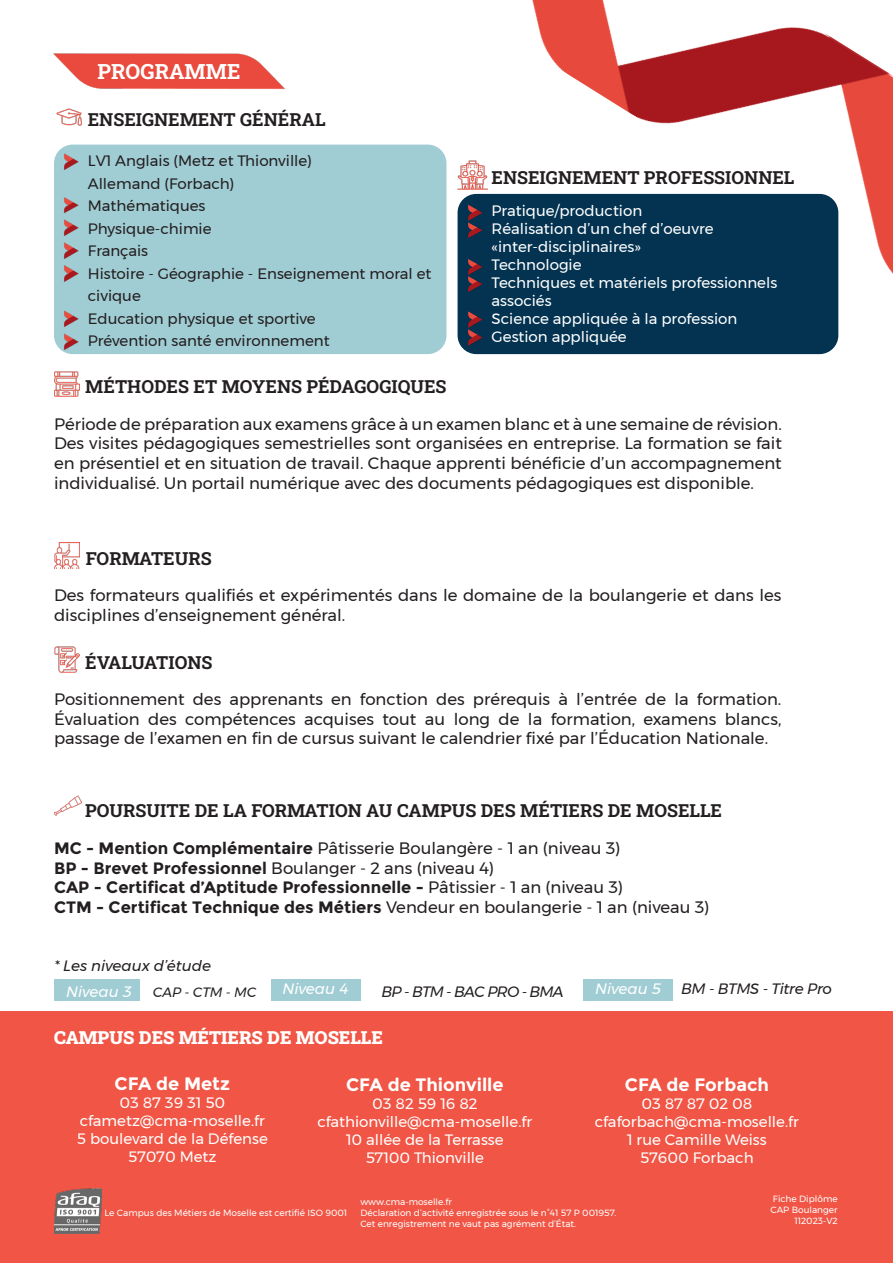
<style>
.page{position:relative;width:893px;height:1263px;background:#fff}
.page>*{position:absolute;margin:0;border:0;box-sizing:border-box;transform-origin:0 0}
.t1{font:21px "Roboto Slab";color:#fff}
.t2{font:18px "Roboto Slab";color:#231f20}
.t3{font:700 18px "Montserrat";color:#fff}
.t4{font:18px "Roboto Slab";color:#fff}
.t5{font:16.5px/19.8px "Montserrat";color:#231f20;text-align:justify}
.t6{font:700 16.5px "Montserrat";color:#231f20}
.t7{font:15px/18px "Montserrat";color:#fff}
.t8{font:15px/22.5px "Montserrat";color:#231f20}
.t9{font:italic 15px "Montserrat";color:#fff}
.t10{font:italic 15px "Montserrat";color:#231f20}
.t11{font:italic 15px "Montserrat";letter-spacing:-.05em;color:#231f20}
.t12{font:italic 15px "Montserrat";letter-spacing:-.02em;color:#231f20}
.t13{font:italic 13.5px "Montserrat";letter-spacing:-.01em;color:#231f20}
.t14{font:9px "Montserrat";color:#fff}
.s1{font-weight:700}
.s2{font-weight:400}
</style>
<div class="page">
<img style="left:53px;top:53px;width:232px;height:36px">
<div style="left:0;top:1011px;width:893px;height:252px;background:#f05545"></div>
<img style="left:54px;top:1189px;width:47px;height:44px">
<img style="left:54px;top:543px;width:26px;height:25px">
<img style="left:54px;top:647px;width:26px;height:25px">
<img style="left:457px;top:0;width:436px;height:277px">
<img style="left:54px;top:795px;width:28px;height:21px">
<img style="left:54px;top:371px;width:26px;height:26px">
<img style="left:56px;top:108px;width:27px;height:18px">
<div style="left:55px;top:145px;width:391px;height:208px;background:#a0ccd3;border-radius:18px"></div>
<div style="left:54px;top:145px;width:392px;height:209px;border:2px solid #a0ccd3;border-radius:18px"></div>
<img style="left:58px;top:149px;width:21px;height:21px">
<img style="left:64px;top:197px;width:15px;height:62px">
<img style="left:64px;top:265px;width:15px;height:17px">
<img style="left:64px;top:310px;width:15px;height:17px">
<img style="left:58px;top:333px;width:25px;height:20px">
<img style="left:458px;top:160px;width:29px;height:30px">
<div style="left:458px;top:195px;width:380px;height:158px;background:#033351;border-radius:18px"></div>
<div style="left:458px;top:194px;width:380px;height:160px;border:2px solid #033351;border-radius:18px"></div>
<img style="left:462px;top:200px;width:21px;height:18px">
<img style="left:468px;top:218px;width:15px;height:20px">
<img style="left:468px;top:259px;width:14px;height:15px">
<img style="left:468px;top:274px;width:15px;height:18px">
<img style="left:468px;top:311px;width:15px;height:16px">
<img style="left:462px;top:327px;width:21px;height:19px">
<div style="left:54px;top:979px;width:85px;height:22px;background:#a0ccd3"></div>
<div style="left:271px;top:979px;width:89px;height:22px;background:#a0ccd3"></div>
<div style="left:584px;top:979px;width:89px;height:22px;background:#a0ccd3"></div>
<p class="t1" style="left:98px;top:57px;width:144px">PROGRAMME</p>
<p class="t2" style="left:88px;top:107px;width:239px">ENSEIGNEMENT GÉNÉRAL</p>
<p class="t8" style="left:88px;top:149px;width:226px">LV1 Anglais (Metz et Thionville)</p>
<p class="t8" style="left:88px;top:172px;width:148px">Allemand (Forbach)</p>
<p class="t8" style="left:88px;top:194px;width:119px">Mathématiques</p>
<p class="t8" style="left:88px;top:217px;width:125px">Physique-chimie</p>
<p class="t8" style="left:88px;top:239px;width:62px">Français</p>
<p class="t8" style="left:88px;top:262px;width:345px">Histoire - Géographie - Enseignement moral et civique</p>
<p class="t8" style="left:88px;top:307px;width:229px">Education physique et sportive</p>
<p class="t8" style="left:88px;top:329px;width:243px">Prévention santé environnement</p>
<p class="t2" style="left:492px;top:165px;width:304px">ENSEIGNEMENT PROFESSIONNEL</p>
<p class="t7" style="left:492px;top:201px;width:152px">Pratique/production</p>
<p class="t7" style="left:492px;top:219px;width:224px">Réalisation d’un chef d’oeuvre</p>
<p class="t7" style="left:492px;top:237px;width:151px">«inter-disciplinaires»</p>
<p class="t7" style="left:492px;top:255px;width:91px">Technologie</p>
<p class="t7" style="left:492px;top:273px;width:287px">Techniques et matériels professionnels associés</p>
<p class="t7" style="left:492px;top:309px;width:247px">Science appliquée à la profession</p>
<p class="t7" style="left:492px;top:327px;width:137px">Gestion appliquée</p>
<p class="t2" style="left:85px;top:374px;width:363px">MÉTHODES ET MOYENS PÉDAGOGIQUES</p>
<p class="t5" style="left:54px;top:414px;width:729px">Période de préparation aux examens grâce à un examen blanc et à une semaine de révision.<br>Des visites pédagogiques semestrielles sont organisées en entreprise. La formation se fait en présentiel et en situation de travail. Chaque apprenti bénéficie d’un accompagnement individualisé. Un portail numérique avec des documents pédagogiques est disponible.</p>
<p class="t2" style="left:86px;top:546px;width:127px">FORMATEURS</p>
<p class="t5" style="left:54px;top:585px;width:729px">Des formateurs qualifiés et expérimentés dans le domaine de la boulangerie et dans les disciplines d’enseignement général.</p>
<p class="t2" style="left:85px;top:650px;width:129px">ÉVALUATIONS</p>
<p class="t5" style="left:54px;top:689px;width:729px">Positionnement des apprenants en fonction des prérequis à l’entrée de la formation.<br>Évaluation des compétences acquises tout au long de la formation, examens blancs, passage de l’examen en fin de cursus suivant le calendrier fixé par l’Éducation Nationale.</p>
<p class="t2" style="left:85px;top:798px;width:638px">POURSUITE DE LA FORMATION AU CAMPUS DES MÉTIERS DE MOSELLE</p>
<p class="t5" style="left:54px;top:838px;width:568px"><span class="s1">MC - Mention Complémentaire</span> Pâtisserie Boulangère - 1 an (niveau 3)</p>
<p class="t5" style="left:54px;top:857px;width:442px"><span class="s1">BP - Brevet Professionnel</span> Boulanger - 2 ans (niveau 4)</p>
<p class="t6" style="left:54px;top:878px;width:570px">CAP - Certificat d’Aptitude Professionnelle - <span class="s2">Pâtissier - 1 an (niveau 3)</span></p>
<p class="t6" style="left:54px;top:897px;width:657px">CTM - Certificat Technique des Métiers <span class="s2">Vendeur en boulangerie - 1 an (niveau 3)</span></p>
<p class="t10" style="left:54px;top:954px;width:159px">* Les niveaux d’étude</p>
<p class="t9" style="left:66px;top:980px;width:67px">Niveau 3</p>
<p class="t13" style="left:153px;top:981px;width:105px">CAP - CTM - MC</p>
<p class="t9" style="left:283px;top:977px;width:68px">Niveau 4</p>
<p class="t11" style="left:381px;top:980px;width:184px">BP - BTM - BAC PRO - BMA</p>
<p class="t9" style="left:595px;top:977px;width:68px">Niveau 5</p>
<p class="t12" style="left:681px;top:977px;width:152px">BM - BTMS - Titre Pro</p>
<p class="t4" style="left:54px;top:1025px;width:330px">CAMPUS DES MÉTIERS DE MOSELLE</p>
<p class="t3" style="left:115px;top:1073px;width:117px">CFA de Metz</p>
<p class="t7" style="left:120px;top:1094px;width:107px">03 87 39 31 50</p>
<p class="t7" style="left:80px;top:1112px;width:187px">cfametz@cma-moselle.fr</p>
<p class="t7" style="left:77px;top:1130px;width:192px">5 boulevard de la Défense</p>
<p class="t7" style="left:128px;top:1148px;width:90px">57070 Metz</p>
<p class="t3" style="left:346px;top:1074px;width:159px">CFA de Thionville</p>
<p class="t7" style="left:372px;top:1094px;width:107px">03 82 59 16 82</p>
<p class="t7" style="left:317px;top:1112px;width:216px">cfathionville@cma-moselle.fr</p>
<p class="t7" style="left:346px;top:1130px;width:159px">10 allée de la Terrasse</p>
<p class="t7" style="left:366px;top:1148px;width:120px">57100 Thionville</p>
<p class="t3" style="left:625px;top:1074px;width:146px">CFA de Forbach</p>
<p class="t7" style="left:642px;top:1094px;width:112px">03 87 87 02 08</p>
<p class="t7" style="left:595px;top:1112px;width:206px">cfaforbach@cma-moselle.fr</p>
<p class="t7" style="left:627px;top:1130px;width:141px">1 rue Camille Weiss</p>
<p class="t7" style="left:640px;top:1148px;width:115px">57600 Forbach</p>
<p class="t14" style="left:105px;top:1205px;width:244px">Le Campus des Métiers de Moselle est certifié ISO 9001</p>
<p class="t14" style="left:360px;top:1195px;width:93px">www.cma-moselle.fr</p>
<p class="t14" style="left:360px;top:1206px;width:258px">Déclaration d’activité enregistrée sous le n°41 57 P 001957.</p>
<p class="t14" style="left:360px;top:1216px;width:217px">Cet enregistrement ne vaut pas agrément d’État.</p>
<p class="t14" style="left:773px;top:1192px;width:66px">Fiche Diplôme</p>
<p class="t14" style="left:770px;top:1203px;width:69px">CAP Boulanger</p>
<p class="t14" style="left:794px;top:1213px;width:45px">112023-V2</p>
</div>
